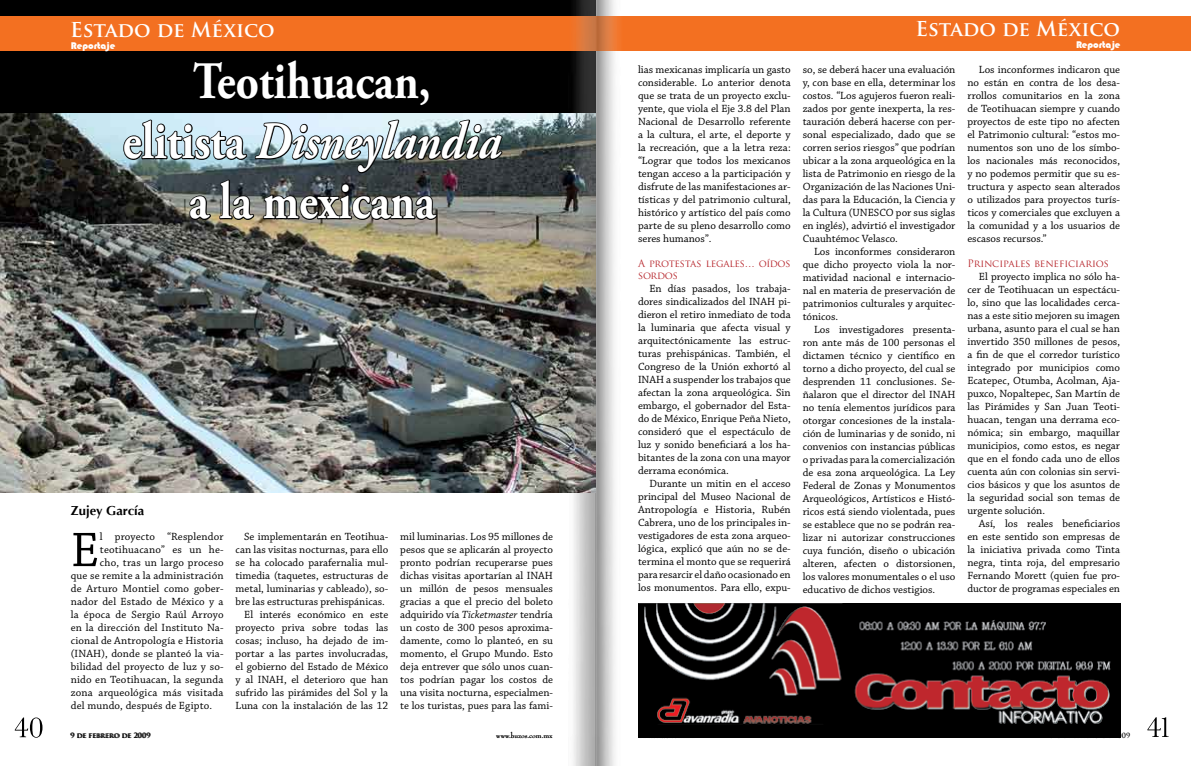
<style>
.page{position:relative;width:1191px;height:766px;background:#fff}
.page>*{position:absolute;margin:0;border:0;box-sizing:border-box;transform-origin:0 0}
.t1{font:700 52.5px/60px "Adobe Garamond Pro";color:#fff;text-align:center;scale:.86 1}
.t2{font:51px "Chaparral Pro";color:#000}
.t3{font:700 20px "Trajan Pro";color:#fff}
.t4{font:700 13px "Optima";color:#000}
.t5{font:11px/13px "Chaparral Pro";color:#000;text-align:justify}
.t6{font:10px/12px "Trajan Pro";letter-spacing:-.025em;color:#b8292f}
.t7{font:10px "Trajan Pro";color:#b8292f}
.t8{font:10px "Bauhaus 93";color:#fff}
.t9{font:8px "Bernhard Modern Std";color:#000}
.t10{font:700 7px "Trajan Pro";letter-spacing:-.01em;color:#000}
.s1{font-style:italic}
</style>
<div class="page">
<img style="left:560px;top:0;width:72px;height:765px">
<svg style="left:15px;top:717px;width:27px;height:20px"></svg>
<img style="left:0;top:113px;width:595px;height:379px">
<div style="left:0;top:0;width:595px;height:113px;background:#000"></div>
<svg style="left:122px;top:16px;width:381px;height:205px"></svg>
<div style="left:0;top:17px;width:1191px;height:34px;background:#f37021"></div>
<img style="left:638px;top:603px;width:482px;height:134px">
<svg style="left:1147px;top:717px;width:20px;height:19px"></svg>
<h3 class="t3" style="left:70px;top:18px;width:206px">Estado de México</h3>
<p class="t8" style="left:71px;top:40px;width:46px">Reportaje</p>
<h3 class="t3" style="left:70px;top:18px;width:96px">Cultura</h3>
<h1 class="t1" style="left:123px;top:52px;width:441px">Teotihuacan,<br>elitista <span class="s1">Disneylandia </span>a la mexicana</h1>
<p class="t4" style="left:71px;top:503px;width:75px">Zujey García</p>
<h2 class="t2" style="left:71px;top:521px;width:30px">E</h2>
<p class="t5" style="left:100px;top:530px;width:125px">l proyecto “Resplendor</p>
<p class="t5" style="left:100px;top:543px;width:125px">teotihuacano” es un he-</p>
<p class="t5" style="left:100px;top:556px;width:125px">cho, tras un largo proceso</p>
<p class="t5" style="left:71px;top:569px;width:154px">que se remite a la administración</p>
<p class="t5" style="left:71px;top:582px;width:154px">de Arturo Montiel como gober-</p>
<p class="t5" style="left:71px;top:595px;width:154px">nador del Estado de México y a</p>
<p class="t5" style="left:71px;top:608px;width:154px">la época de Sergio Raúl Arroyo</p>
<p class="t5" style="left:71px;top:621px;width:154px">en la dirección del Instituto Na-</p>
<p class="t5" style="left:71px;top:634px;width:154px">cional de Antropología e Historia</p>
<p class="t5" style="left:71px;top:647px;width:154px">(INAH), donde se planteó la via-</p>
<p class="t5" style="left:71px;top:660px;width:154px">bilidad del proyecto de luz y so-</p>
<p class="t5" style="left:71px;top:673px;width:154px">nido en Teotihuacan, la segunda</p>
<p class="t5" style="left:71px;top:686px;width:154px">zona arqueológica más visitada</p>
<p class="t5" style="left:71px;top:699px;width:143px">del mundo, después de Egipto.</p>
<p class="t10" style="left:71px;top:730px;width:82px">9 de febrero de 2009</p>
<p class="t5" style="left:244px;top:530px;width:146px">Se implementarán en Teotihua-</p>
<p class="t5" style="left:235px;top:543px;width:154px">can las visitas nocturnas, para ello</p>
<p class="t5" style="left:235px;top:556px;width:154px">se ha colocado parafernalia mul-</p>
<p class="t5" style="left:235px;top:569px;width:154px">timedia (taquetes, estructuras de</p>
<p class="t5" style="left:235px;top:582px;width:154px">metal, luminarias y cableado), so-</p>
<p class="t5" style="left:235px;top:595px;width:151px">bre las estructuras prehispánicas.</p>
<p class="t5" style="left:244px;top:608px;width:146px">El interés económico en este</p>
<p class="t5" style="left:235px;top:621px;width:154px">proyecto priva sobre todas las</p>
<p class="t5" style="left:235px;top:634px;width:154px">cosas; incluso, ha dejado de im-</p>
<p class="t5" style="left:235px;top:647px;width:154px">portar a las partes involucradas,</p>
<p class="t5" style="left:235px;top:660px;width:154px">el gobierno del Estado de México</p>
<p class="t5" style="left:235px;top:673px;width:154px">y al INAH, el deterioro que han</p>
<p class="t5" style="left:235px;top:686px;width:154px">sufrido las pirámides del Sol y la</p>
<p class="t5" style="left:235px;top:699px;width:154px">Luna con la instalación de las 12</p>
<p class="t5" style="left:400px;top:530px;width:154px">mil luminarias. Los 95 millones de pesos que se aplicarán al proyecto pronto podrían recuperarse pues dichas visitas aportarían al INAH un millón de pesos mensuales gracias a que el precio del boleto adquirido vía <span class="s1">Ticketmaster</span> tendría un costo de 300 pesos aproxima&shy;damente, como lo planteó, en su momento, el Grupo Mundo. Esto deja entrever que sólo unos cuan&shy;tos podrían pagar los costos de una visita nocturna, especialmen&shy;te los turistas, pues para las fami-</p>
<p class="t9" style="left:496px;top:730px;width:58px">www.buzos.com.mx</p>
<p class="t5" style="left:638px;top:63px;width:154px">lias mexicanas implicaría un gasto considerable. Lo anterior denota que se trata de un proyecto exclu&shy;yente, que viola el Eje 3.8 del Plan Nacional de Desarrollo referente a la cultura, el arte, el deporte y la recreación, que a la letra reza: “Lograr que todos los mexicanos tengan acceso a la participación y disfrute de las manifestaciones ar&shy;tísticas y del patrimonio cultural, histórico y artístico del país como parte de su pleno desarrollo como seres humanos”.</p>
<p class="t6" style="left:638px;top:257px;width:154px">A protestas legales… oídos sordos</p>
<p class="t5" style="left:638px;top:282px;width:154px;text-indent:11px">En días pasados, los trabaja&shy;dores sindicalizados del INAH pi&shy;dieron el retiro inmediato de toda la luminaria que afecta visual y arquitectónicamente las estruc&shy;turas prehispánicas. También, el Congreso de la Unión exhortó al INAH a suspender los trabajos que afectan la zona arqueológica. Sin embargo, el gobernador del Esta&shy;do de México, Enrique Peña Nieto, consideró que el espectáculo de luz y sonido beneficiará a los ha&shy;bitantes de la zona con una mayor derrama económica.</p>
<p class="t5" style="left:638px;top:477px;width:154px;text-indent:11px">Durante un mitin en el acceso principal del Museo Nacional de Antropología e Historia, Rubén Cabrera, uno de los principales in&shy;vestigadores de esta zona arqueo&shy;lógica, explicó que aún no se de&shy;termina el monto que se requerirá para resarcir el daño ocasionado en los monumentos. Para ello, expu-</p>
<h3 class="t3" style="left:915px;top:16px;width:206px">Estado de México</h3>
<p class="t5" style="left:802px;top:63px;width:154px">so, se deberá hacer una evaluación y, con base en ella, determinar los costos. “Los agujeros fueron reali&shy;zados por gente inexperta, la res&shy;tauración deberá hacerse con per&shy;sonal especializado, dado que se corren serios riesgos” que podrían ubicar a la zona arqueológica en la lista de Patrimonio en riesgo de la Organización de las Naciones Uni&shy;das para la Educación, la Ciencia y la Cultura (UNESCO por sus siglas en inglés), advirtió el investigador Cuauhtémoc Velasco.</p>
<p class="t5" style="left:802px;top:245px;width:154px;text-indent:11px">Los inconformes consideraron que dicho proyecto viola la nor&shy;matividad nacional e internacio&shy;nal en materia de preservación de patrimonios culturales y arquitec&shy;tónicos.</p>
<p class="t5" style="left:802px;top:323px;width:154px;text-indent:11px">Los investigadores presenta&shy;ron ante más de 100 personas el dictamen técnico y científico en torno a dicho proyecto, del cual se desprenden 11 conclusiones. Se&shy;ñalaron que el director del INAH no tenía elementos jurídicos para otorgar concesiones de la instala&shy;ción de luminarias y de sonido, ni convenios con instancias públicas o privadas para la comercialización de esa zona arqueológica. La Ley Federal de Zonas y Monumentos Arqueológicos, Artísticos e Histó&shy;ricos está siendo violentada, pues se establece que no se podrán rea&shy;lizar ni autorizar construcciones cuya función, diseño o ubicación alteren, afecten o distorsionen, los valores monumentales o el uso educativo de dichos vestigios.</p>
<p class="t8" style="left:1076px;top:38px;width:46px">Reportaje</p>
<p class="t5" style="left:967px;top:63px;width:154px;text-indent:11px">Los inconformes indicaron que no están en contra de los desa&shy;rrollos comunitarios en la zona de Teotihuacan siempre y cuando proyectos de este tipo no afecten el Patrimonio cultural: “estos mo&shy;numentos son uno de los símbo&shy;los nacionales más reconocidos, y no podemos permitir que su es&shy;tructura y aspecto sean alterados o utilizados para proyectos turís&shy;ticos y comerciales que excluyen a la comunidad y a los usuarios de escasos recursos.”</p>
<p class="t7" style="left:967px;top:257px;width:143px">Principales beneficiarios</p>
<p class="t5" style="left:967px;top:270px;width:154px;text-indent:11px">El proyecto implica no sólo ha&shy;cer de Teotihuacan un espectácu&shy;lo, sino que las localidades cerca&shy;nas a este sitio mejoren su imagen urbana, asunto para el cual se han invertido 350 millones de pesos, a fin de que el corredor turístico integrado por municipios como Ecatepec, Otumba, Acolman, Aja&shy;puxco, Nopaltepec, San Martín de las Pirámides y San Juan Teoti&shy;huacan, tengan una derrama eco&shy;nómica; sin embargo, maquillar municipios, como estos, es negar que en el fondo cada uno de ellos cuenta aún con colonias sin servi&shy;cios básicos y que los asuntos de la seguridad social son temas de urgente solución.</p>
<p class="t5" style="left:967px;top:517px;width:154px;text-indent:11px">Así, los reales beneficiarios en este sentido son empresas de la iniciativa privada como Tinta negra, tinta roja, del empresario Fernando Morett (quien fue pro&shy;ductor de programas especiales en</p>
</div>
